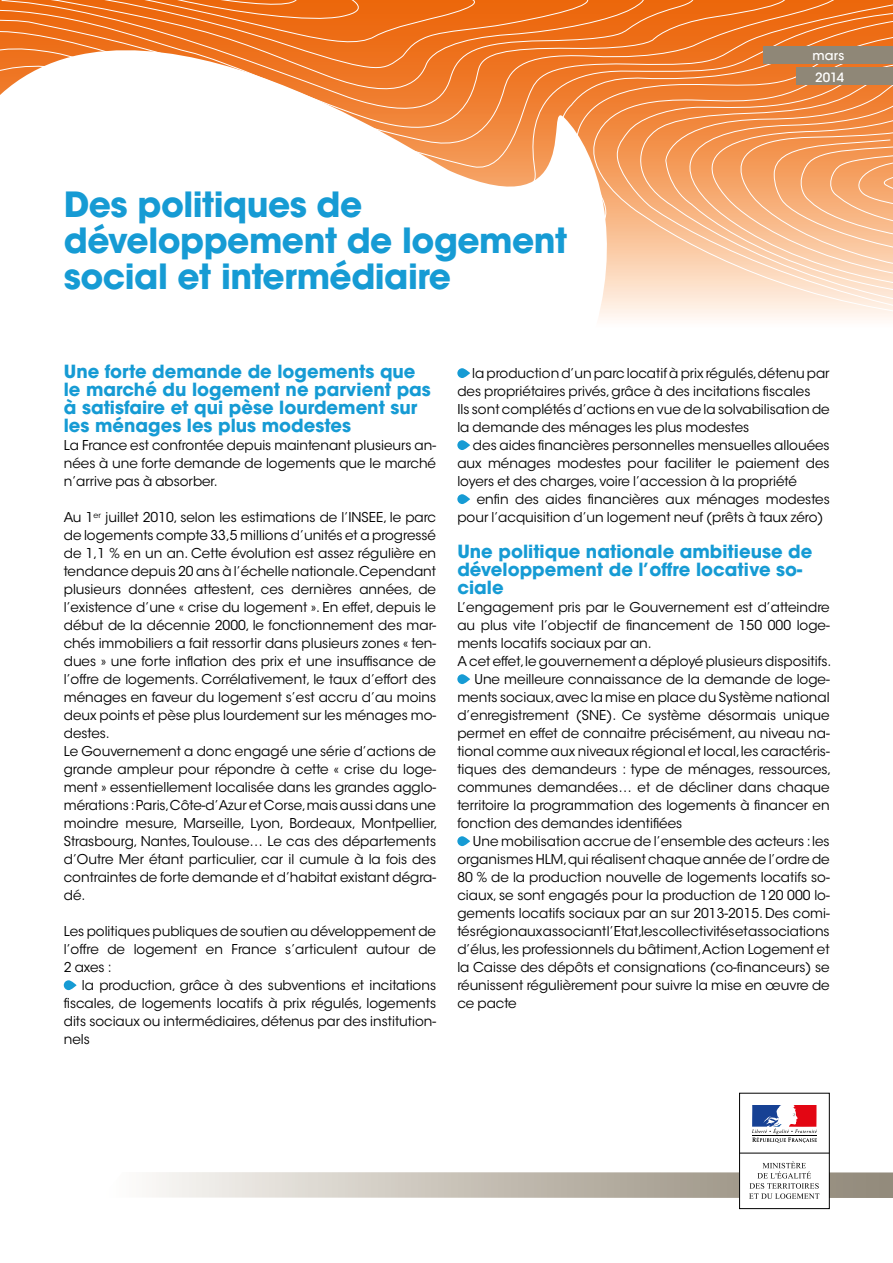
<style>
.page{position:relative;width:893px;height:1263px;background:#fff}
.page>*{position:absolute;margin:0;border:0;box-sizing:border-box;transform-origin:0 0}
.t1{font:700 34.5px/36px "ITC Avant Garde Std";letter-spacing:-.015em;color:#169bd4}
.t2{font:700 18px/18px "ITC Avant Garde Std";color:#169bd4}
.t3{font:13.5px/18px "ITC Avant Garde Std";color:#000;text-align:justify}
.t4{font:500 12.75px/21.8px "ITC Avant Garde Std";letter-spacing:.015em;color:#fff}
</style>
<div class="page">
<div style="left:739px;top:1093px;width:91px;height:116px;border:1px solid #000"></div>
<svg style="left:752px;top:1105px;width:65px;height:38px"></svg>
<hr style="left:740px;top:1153px;width:89px;height:1px;background:#000">
<svg style="left:152px;top:1161px;width:741px;height:38px"></svg>
<svg style="left:626px;top:0;width:267px;height:320px;background:#f5a872"></svg>
<div style="left:763px;top:47px;width:130px;height:17px;background:#8f8777"></div>
<div style="left:796px;top:67px;width:97px;height:18px;background:#8f8777"></div>
<svg style="left:0;top:0;width:626px;height:504px"></svg>
<svg style="left:64px;top:980px;width:13px;height:10px"></svg>
<svg style="left:457px;top:368px;width:13px;height:10px"></svg>
<svg style="left:457px;top:440px;width:13px;height:10px"></svg>
<svg style="left:457px;top:494px;width:13px;height:10px"></svg>
<svg style="left:457px;top:674px;width:13px;height:10px"></svg>
<svg style="left:457px;top:836px;width:13px;height:10px"></svg>
<h1 class="t1" style="left:64px;top:186px;width:505px">Des politiques de développement de logement social et intermédiaire</h1>
<p class="t4" style="left:812px;top:44px;width:33px">mars<br>2014</p>
<h2 class="t2" style="left:64px;top:362px;width:369px">Une forte demande de logements que le marché du logement ne parvient pas à satisfaire et qui pèse lourdement sur les ménages les plus modestes</h2>
<p class="t3" style="left:64px;top:436px;width:374px">La France est confrontée depuis maintenant plusieurs an&shy;nées à une forte demande de logements que le marché n’arrive pas à absorber.</p>
<p class="t3" style="left:64px;top:508px;width:375px;text-align:left">Au 1<sup>er</sup> juillet 2010, selon les estimations de l’INSEE, le parc de logements compte 33,5 millions d’unités et a progressé de 1,1 % en un an. Cette évolution est assez régulière en tendance depuis 20 ans à l’échelle nationale.Cependant plusieurs données attestent, ces dernières années, de l’existence d’une « crise du logement ». En effet, depuis le début de la décennie 2000, le fonctionnement des mar&shy;chés immobiliers a fait ressortir dans plusieurs zones « ten&shy;dues » une forte inflation des prix et une insuffisance de l’offre de logements. Corrélativement, le taux d’effort des ménages en faveur du logement s’est accru d’au moins deux points et pèse plus lourdement sur les ménages mo&shy;destes.<br>Le Gouvernement a donc engagé une série d’actions de grande ampleur pour répondre à cette « crise du loge&shy;ment » essentiellement localisée dans les grandes agglo&shy;mérations : Paris,Côte-d’Azur et Corse,mais aussi dans une moindre mesure, Marseille, Lyon, Bordeaux, Montpellier, Strasbourg, Nantes, Toulouse… Le cas des départements d’Outre Mer étant particulier, car il cumule à la fois des contraintes de forte demande et d’habitat existant dégra&shy;dé.</p>
<p class="t3" style="left:64px;top:922px;width:374px">Les politiques publiques de soutien au développement de l’offre de logement en France s’articulent autour de 2 axes :</p>
<p class="t3" style="left:64px;top:976px;width:374px;text-indent:18px">la production, grâce à des subventions et incitations fiscales, de logements locatifs à prix régulés, logements dits sociaux ou intermédiaires, détenus par des institution&shy;nels</p>
<p class="t3" style="left:457px;top:364px;width:374px;text-align:left;text-indent:15px">la production d’un parc locatif à prix régulés,détenu par des propriétaires privés, grâce à des incitations fiscales<br>Ils sont complétés d’actions en vue de la solvabilisation de la demande des ménages les plus modestes</p>
<p class="t3" style="left:457px;top:436px;width:374px;text-indent:16px">des aides financières personnelles mensuelles allouées aux ménages modestes pour faciliter le paiement des loyers et des charges, voire l’accession à la propriété</p>
<p class="t3" style="left:457px;top:490px;width:374px;text-indent:19px">enfin des aides financières aux ménages modestes pour l’acquisition d’un logement neuf (prêts à taux zéro)</p>
<h2 class="t2" style="left:457px;top:542px;width:357px">Une politique nationale ambitieuse de développement de l’offre locative so&shy;ciale</h2>
<p class="t3" style="left:457px;top:598px;width:374px">L’engagement pris par le Gouvernement est d’atteindre</p>
<p class="t3" style="left:457px;top:616px;width:374px">au plus vite l’objectif de financement de 150 000 loge-</p>
<p class="t3" style="left:457px;top:634px;width:196px">ments locatifs sociaux par an.</p>
<p class="t3" style="left:457px;top:652px;width:375px">A cet effet,le gouvernement a déployé plusieurs dispositifs.</p>
<p class="t3" style="left:474px;top:670px;width:357px">Une meilleure connaissance de la demande de loge-</p>
<p class="t3" style="left:457px;top:688px;width:374px">ments sociaux, avec la mise en place du Système national</p>
<p class="t3" style="left:457px;top:706px;width:374px">d’enregistrement (SNE). Ce système désormais unique</p>
<p class="t3" style="left:457px;top:724px;width:374px">permet en effet de connaitre précisément, au niveau na-</p>
<p class="t3" style="left:457px;top:742px;width:374px">tional comme aux niveaux régional et local, les caractéris-</p>
<p class="t3" style="left:457px;top:760px;width:375px">tiques des demandeurs : type de ménages, ressources,</p>
<p class="t3" style="left:457px;top:778px;width:374px">communes demandées… et de décliner dans chaque</p>
<p class="t3" style="left:457px;top:796px;width:374px">territoire la programmation des logements à financer en</p>
<p class="t3" style="left:457px;top:814px;width:226px">fonction des demandes identifiées</p>
<p class="t3" style="left:473px;top:832px;width:358px">Une mobilisation accrue de l’ensemble des acteurs : les</p>
<p class="t3" style="left:457px;top:850px;width:374px">organismes HLM,qui réalisent chaque année de l’ordre de</p>
<p class="t3" style="left:457px;top:868px;width:374px">80 % de la production nouvelle de logements locatifs so-</p>
<p class="t3" style="left:457px;top:886px;width:374px">ciaux, se sont engagés pour la production de 120 000 lo-</p>
<p class="t3" style="left:457px;top:904px;width:374px">gements locatifs sociaux par an sur 2013-2015. Des comi-</p>
<p class="t3" style="left:457px;top:922px;width:374px">tés régionaux associant l’Etat,les collectivités et associations</p>
<p class="t3" style="left:457px;top:940px;width:374px">d’élus, les professionnels du bâtiment,Action Logement et</p>
<p class="t3" style="left:457px;top:958px;width:374px">la Caisse des dépôts et consignations (co-financeurs) se</p>
<p class="t3" style="left:457px;top:976px;width:374px">réunissent régulièrement pour suivre la mise en œuvre de</p>
<p class="t3" style="left:457px;top:994px;width:61px">ce pacte</p>
</div>
